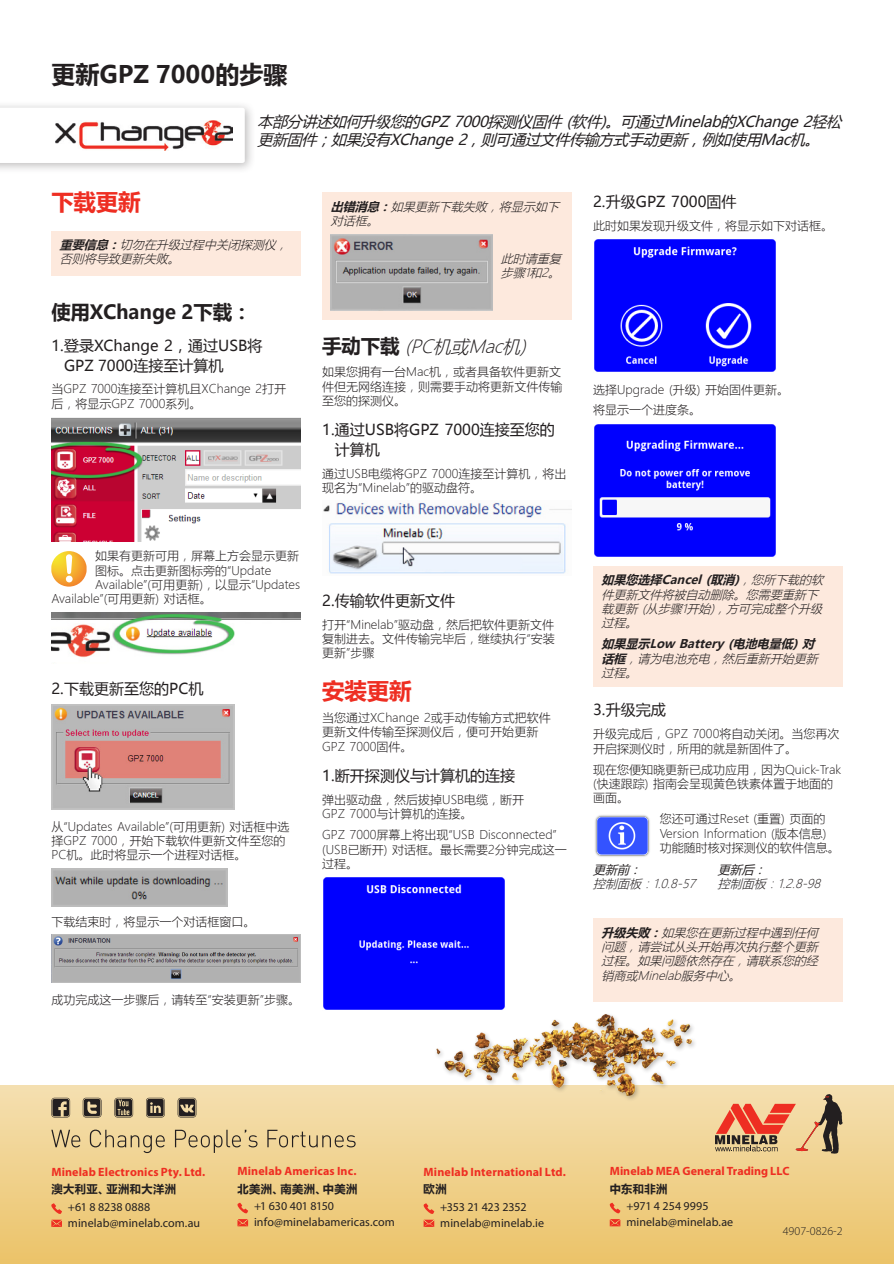
<style>
.page{position:relative;width:894px;height:1264px;background:#fff}
.page>*{position:absolute;margin:0;border:0;box-sizing:border-box;transform-origin:0 0}
.t1{font:700 24px "Microsoft Ya Hei UI";color:#231f20}
.t2{font:700 22.5px "Microsoft Ya Hei UI";letter-spacing:-.01em;color:#ee2e22}
.t3{font:700 19.5px "Microsoft Ya Hei UI";letter-spacing:-.01em;color:#231f20}
.t4{font:italic 18px "Microsoft Ya Hei UI Light";color:#231f20}
.t5{font:15px/19.5px "Microsoft Ya Hei UI";color:#231f20}
.t6{font:italic 15px/18px "Microsoft Ya Hei UI";color:#231f20}
.t7{font:12px/14.4px "Microsoft Ya Hei UI Light";color:#231f20}
.t8{font:italic 12px/14.4px "Microsoft Ya Hei UI Light";color:#231f20}
.t9{font:12px/15.6px "Myriad Pro";letter-spacing:.005em;color:#231f20}
.t10{font:700 12px "Myriad Pro";letter-spacing:.01em;color:#ee2e22}
.t11{font:italic 700 12px "Microsoft Ya Hei UI";color:#231f20}
.t12{font:300 12px "Myriad Pro";color:#231f20}
.t13{font:italic 12px "Microsoft Ya Hei UI";color:#231f20}
.t14{font:700 11.25px "Microsoft Ya Hei UI";letter-spacing:.04em;color:#231f20}
.s1{font-family:"Microsoft Ya Hei UI";font-weight:700}
.s2{font-family:"Microsoft Ya Hei UI";font-weight:700;font-style:normal;font-size:19.5px}
.s3{font-family:"Microsoft Ya Hei UI Light";font-weight:400}
</style>
<div class="page">
<div style="left:51px;top:231px;width:250px;height:44px;background:#fde9dd"></div>
<img style="left:51px;top:417px;width:250px;height:124px">
<svg style="left:51px;top:551px;width:36px;height:35px"></svg>
<div style="left:66px;top:575px;width:7px;height:7px;background:#fff;border-radius:3px"></div>
<img style="left:51px;top:612px;width:250px;height:46px">
<img style="left:51px;top:704px;width:183px;height:105px">
<img style="left:51px;top:868px;width:176px;height:38px">
<img style="left:51px;top:934px;width:250px;height:48px">
<div style="left:322px;top:193px;width:249px;height:127px;background:#fde9dd"></div>
<img style="left:331px;top:234px;width:161px;height:76px">
<img style="left:323px;top:502px;width:248px;height:72px">
<img style="left:323px;top:877px;width:182px;height:133px">
<img style="left:594px;top:239px;width:182px;height:133px">
<img style="left:594px;top:424px;width:182px;height:133px">
<div style="left:593px;top:566px;width:249px;height:120px;background:#fde9dd"></div>
<img style="left:595px;top:815px;width:55px;height:42px">
<div style="left:593px;top:918px;width:249px;height:84px;background:#fde9dd"></div>
<div style="left:0;top:1085px;width:893px;height:178px;background:linear-gradient(to bottom,#f4dfb0,#ecc369)"></div>
<svg style="left:715px;top:1093px;width:127px;height:60px;background:#cf9b75"></svg>
<svg style="left:50px;top:1203px;width:12px;height:23px"></svg>
<svg style="left:236px;top:1202px;width:12px;height:24px"></svg>
<svg style="left:422px;top:1203px;width:12px;height:23px"></svg>
<svg style="left:608px;top:1202px;width:12px;height:24px"></svg>
<svg style="left:178px;top:1097px;width:18px;height:20px"></svg>
<svg style="left:146px;top:1097px;width:19px;height:20px"></svg>
<svg style="left:114px;top:1097px;width:19px;height:20px"></svg>
<svg style="left:83px;top:1097px;width:18px;height:20px"></svg>
<svg style="left:51px;top:1097px;width:19px;height:20px"></svg>
<svg style="left:51px;top:1129px;width:29px;height:18px"></svg>
<svg style="left:90px;top:1129px;width:75px;height:23px;background:#d3bb88"></svg>
<svg style="left:175px;top:1129px;width:82px;height:23px;background:#d4bc88"></svg>
<svg style="left:267px;top:1129px;width:88px;height:18px;background:#d0b987"></svg>
<img style="left:389px;top:1008px;width:306px;height:100px">
<div style="left:0;top:101px;width:256px;height:73px;background:#231f20;opacity:.3"></div>
<svg style="left:0;top:108px;width:245px;height:55px"></svg>
<img style="left:55px;top:121px;width:178px;height:29px">
<h1 class="t1" style="left:51px;top:58px;width:238px">更新GPZ 7000的步骤</h1>
<p class="t6" style="left:257px;top:112px;width:590px">本部分讲述如何升级您的GPZ 7000探测仪固件 (软件)。可通过Minelab的XChange 2轻松更新固件；如果没有XChange 2，则可通过文件传输方式手动更新，例如使用Mac机。</p>
<h2 class="t2" style="left:51px;top:186px;width:91px">下载更新</h2>
<p class="t8" style="left:60px;top:237px;width:234px"><span class="s1">重要信息：</span>切勿在升级过程中关闭探测仪，否则将导致更新失败。</p>
<h3 class="t3" style="left:51px;top:298px;width:202px">使用XChange 2下载：</h3>
<p class="t5" style="left:64px;top:335px;width:200px;text-indent:-13px">1.登录XChange 2，通过USB将<br>GPZ 7000连接至计算机</p>
<p class="t7" style="left:51px;top:381px;width:236px">当GPZ 7000连接至计算机且XChange 2打开后，将显示GPZ 7000系列。</p>
<p class="t7" style="left:95px;top:548px;width:206px">如果有更新可用，屏幕上方会显示更新</p>
<p class="t7" style="left:95px;top:562px;width:178px">图标。点击更新图标旁的“Update</p>
<p class="t7" style="left:95px;top:577px;width:206px">Available”(可用更新)，以显示“Updates</p>
<p class="t7" style="left:51px;top:591px;width:162px">Available”(可用更新) 对话框。</p>
<p class="t5" style="left:51px;top:678px;width:153px">2.下载更新至您的PC机</p>
<p class="t7" style="left:51px;top:818px;width:240px">从“Updates Available”(可用更新) 对话框中选择GPZ 7000，开始下载软件更新文件至您的<br>PC机。此时将显示一个进程对话框。</p>
<p class="t7" style="left:51px;top:914px;width:205px">下载结束时，将显示一个对话框窗口。</p>
<p class="t8" style="left:331px;top:199px;width:234px"><span class="s1">出错消息：</span>如果更新下载失败，将显示如下对话框。</p>
<p class="t8" style="left:501px;top:251px;width:66px">此时请重复步骤1和2。</p>
<h3 class="t4" style="left:322px;top:335px;width:211px"><span class="s2">手动下载</span> (PC机或Mac机)</h3>
<p class="t7" style="left:322px;top:364px;width:241px;text-align:justify">如果您拥有一台Mac机，或者具备软件更新文件但无网络连接，则需要手动将更新文件传输至您的探测仪。</p>
<p class="t5" style="left:335px;top:419px;width:221px;text-indent:-13px">1.通过USB将GPZ 7000连接至您的计算机</p>
<p class="t7" style="left:322px;top:466px;width:246px">通过USB电缆将GPZ 7000连接至计算机，将出现名为“Minelab”的驱动盘符。</p>
<p class="t5" style="left:322px;top:590px;width:134px">2.传输软件更新文件</p>
<p class="t7" style="left:322px;top:617px;width:234px;text-align:justify">打开“Minelab”驱动盘，然后把软件更新文件复制进去。文件传输完毕后，继续执行“安装更新”步骤</p>
<h2 class="t2" style="left:322px;top:675px;width:91px">安装更新</h2>
<p class="t7" style="left:322px;top:710px;width:230px">当您通过XChange 2或手动传输方式把软件更新文件传输至探测仪后，便可开始更新<br>GPZ 7000固件。</p>
<p class="t5" style="left:322px;top:765px;width:194px">1.断开探测仪与计算机的连接</p>
<p class="t7" style="left:322px;top:792px;width:203px">弹出驱动盘，然后拔掉USB电缆，断开<br>GPZ 7000与计算机的连接。</p>
<p class="t7" style="left:322px;top:827px;width:246px">GPZ 7000屏幕上将出现“USB Disconnected” (USB已断开) 对话框。最长需要2分钟完成这一过程。</p>
<p class="t7" style="left:51px;top:991px;width:250px">成功完成这一步骤后，请转至“安装更新”步骤。</p>
<p class="t5" style="left:593px;top:191px;width:145px">2.升级GPZ 7000固件</p>
<p class="t7" style="left:593px;top:218px;width:241px">此时如果发现升级文件，将显示如下对话框。</p>
<p class="t7" style="left:593px;top:378px;width:197px;line-height:20.9px">选择Upgrade (升级) 开始固件更新。将显示一个进度条。</p>
<p class="t11" style="left:601px;top:571px;width:227px">如果您选择Cancel(取消)<span class="s3">，您所下载的软</span></p>
<p class="t8" style="left:601px;top:586px;width:226px">件更新文件将被自动删除。您需要重新下载更新 (从步骤1开始)，方可完成整个升级过程。</p>
<p class="t11" style="left:601px;top:635px;width:218px">如果显示Low Battery (电池电量低)对</p>
<p class="t8" style="left:601px;top:650px;width:222px"><span class="s1">话框</span>，请为电池充电，然后重新开始更新过程。</p>
<p class="t5" style="left:593px;top:699px;width:74px">3.升级完成</p>
<p class="t7" style="left:593px;top:726px;width:248px">升级完成后，GPZ 7000将自动关闭。当您再次开启探测仪时，所用的就是新固件了。</p>
<p class="t7" style="left:593px;top:761px;width:250px">现在您便知晓更新已成功应用，因为Quick-Trak (快速跟踪) 指南会呈现黄色铁素体置于地面的画面。</p>
<p class="t7" style="left:659px;top:811px;width:181px">您还可通过Reset (重置) 页面的<br>Version Information (版本信息)功能随时核对探测仪的软件信息。</p>
<p class="t13" style="left:593px;top:861px;width:54px">更新前：</p>
<p class="t8" style="left:593px;top:876px;width:108px">控制面板：1.0.8-57</p>
<p class="t13" style="left:717px;top:861px;width:54px">更新后：</p>
<p class="t8" style="left:717px;top:876px;width:108px">控制面板：1.2.8-98</p>
<p class="t8" style="left:601px;top:924px;width:222px;text-align:justify"><span class="s1">升级失败：</span>如果您在更新过程中遇到任何问题，请尝试从头开始再次执行整个更新过程。如果问题依然存在，请联系您的经销商或Minelab服务中心。</p>
<p class="t10" style="left:51px;top:1163px;width:155px">Minelab Electronics Pty. Ltd.</p>
<p class="t14" style="left:51px;top:1181px;width:126px">澳大利亚、亚洲和大洋洲</p>
<p class="t9" style="left:68px;top:1198px;width:134px">+61 8 8238 0888 minelab@minelab.com.au</p>
<p class="t10" style="left:237px;top:1162px;width:121px">Minelab Americas Inc.</p>
<p class="t14" style="left:237px;top:1180px;width:121px">北美洲、南美洲、中美洲</p>
<p class="t9" style="left:254px;top:1198px;width:142px">+1 630 401 8150 info@minelabamericas.com</p>
<p class="t10" style="left:423px;top:1163px;width:144px">Minelab International Ltd.</p>
<p class="t14" style="left:423px;top:1181px;width:24px">欧洲</p>
<p class="t9" style="left:440px;top:1198px;width:105px">+353 21 423 2352 minelab@minelab.ie</p>
<p class="t10" style="left:609px;top:1162px;width:181px">Minelab MEA General Trading LLC</p>
<p class="t14" style="left:609px;top:1180px;width:59px">中东和非洲</p>
<p class="t9" style="left:626px;top:1198px;width:108px">+971 4 254 9995 minelab@minelab.ae</p>
<p class="t12" style="left:782px;top:1223px;width:61px">4907-0826-2</p>
</div>
